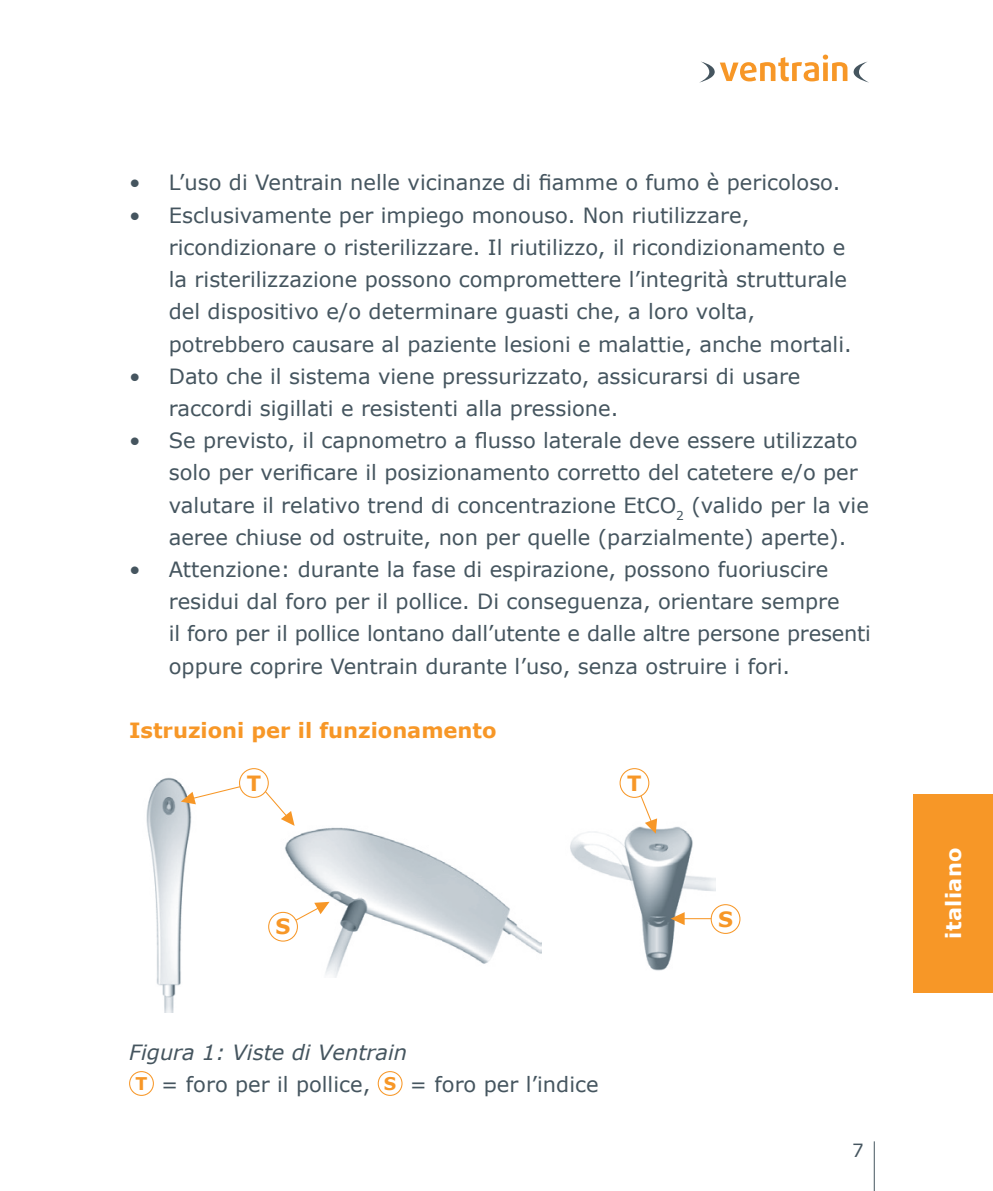
<style>
.page{position:relative;width:993px;height:1191px;background:#fff}
.page>*{position:absolute;margin:0;border:0;box-sizing:border-box;transform-origin:0 0}
.Platte_tekst_grijs{font:21px/32.2px "Verdana";color:#45555f}
.Tussenkopje{font:700 21px "Verdana";color:#f79727}
.Bijschrift{font:italic 21px "Verdana";color:#45555f}
.t1{font:700 21px "Verdana";letter-spacing:.02em;color:#fff}
.t2{font:18.2px "Verdana";color:#45555f}
.t3{font:700 17.5px "Verdana";color:#f79727}
</style>
<div class="page">
<div style="left:913px;top:794px;width:79px;height:198px;background:#f79727"></div>
<hr style="left:873px;top:1141px;width:1px;height:50px;background:#45555f">
<svg style="left:699px;top:55px;width:148px;height:28px"></svg>
<svg style="left:853px;top:62px;width:15px;height:21px"></svg>
<div style="left:129px;top:1071px;width:25px;height:24px;border:1px solid #f79727;border-radius:50%"></div>
<div style="left:377px;top:1071px;width:25px;height:24px;border:1px solid #f79727;border-radius:50%"></div>
<img style="left:146px;top:777px;width:50px;height:235px">
<img style="left:275px;top:825px;width:266px;height:152px">
<img style="left:570px;top:818px;width:145px;height:153px">
<svg style="left:670px;top:912px;width:14px;height:13px"></svg>
<div style="left:239px;top:768px;width:30px;height:30px;border:1px solid #f79727;border-radius:50%"></div>
<div style="left:268px;top:912px;width:29px;height:29px;background:#fff;border-radius:50%"></div>
<div style="left:268px;top:912px;width:30px;height:29px;border:1px solid #f79727;border-radius:50%"></div>
<hr style="left:681px;top:918px;width:35px;height:1px;background:#f79727">
<div style="left:711px;top:904px;width:28px;height:29px;background:#fff;border-radius:50%"></div>
<div style="left:710px;top:904px;width:30px;height:30px;border:1px solid #f79727;border-radius:50%"></div>
<div style="left:619px;top:768px;width:30px;height:30px;border:1px solid #f79727;border-radius:50%"></div>
<svg style="left:634px;top:781px;width:23px;height:52px"></svg>
<svg style="left:289px;top:901px;width:40px;height:23px"></svg>
<svg style="left:262px;top:788px;width:32px;height:38px"></svg>
<svg style="left:181px;top:784px;width:63px;height:20px"></svg>
<p class="Platte_tekst_grijs" style="left:129px;top:166px;width:712px">• L’uso di Ventrain nelle vicinanze di fiamme o fumo è pericoloso.</p>
<p class="Platte_tekst_grijs" style="left:169px;top:199px;width:684px;text-indent:-40px">• Esclusivamente per impiego monouso. Non riutilizzare, ricondizionare o risterilizzare. Il riutilizzo, il ricondizionamento e la risterilizzazione possono compromettere l’integrità strutturale del dispositivo e/o determinare guasti che, a loro volta, potrebbero causare al paziente lesioni e malattie, anche mortali.</p>
<p class="Platte_tekst_grijs" style="left:169px;top:360px;width:633px;text-indent:-40px">• Dato che il sistema viene pressurizzato, assicurarsi di usare raccordi sigillati e resistenti alla pressione.</p>
<p class="Platte_tekst_grijs" style="left:169px;top:424px;width:701px;text-indent:-40px">• Se previsto, il capnometro a flusso laterale deve essere utilizzato solo per verificare il posizionamento corretto del catetere e/o per valutare il relativo trend di concentrazione EtCO<sub>2</sub> (valido per la vie aeree chiuse od ostruite, non per quelle (parzialmente) aperte).</p>
<p class="Platte_tekst_grijs" style="left:169px;top:553px;width:703px;text-indent:-40px">• Attenzione: durante la fase di espirazione, possono fuoriuscire residui dal foro per il pollice. Di conseguenza, orientare sempre<br>il foro per il pollice lontano dall’utente e dalle altre persone presenti oppure coprire Ventrain durante l’uso, senza ostruire i fori.</p>
<p class="Tussenkopje" style="left:129px;top:715px;width:369px">Istruzioni per il funzionamento</p>
<p class="Tussenkopje" style="left:247px;top:768px;width:16px">T</p>
<p class="Tussenkopje" style="left:627px;top:769px;width:16px">T</p>
<p class="Tussenkopje" style="left:275px;top:912px;width:16px">S</p>
<p class="Tussenkopje" style="left:717px;top:904px;width:16px">S</p>
<p class="Bijschrift" style="left:129px;top:1038px;width:279px">Figura 1: Viste di Ventrain</p>
<p class="t3" style="left:135px;top:1071px;width:13px">T</p>
<p class="Platte_tekst_grijs" style="left:161px;top:1068px;width:210px">= foro per il pollice,</p>
<p class="t3" style="left:384px;top:1071px;width:14px">S</p>
<p class="Platte_tekst_grijs" style="left:410px;top:1068px;width:190px">= foro per l’indice</p>
<p class="t2" style="left:852px;top:1137px;width:13px">7</p>
<p class="t1" style="left:938px;top:939px;width:93px;rotate:-90deg">italiano</p>
</div>
